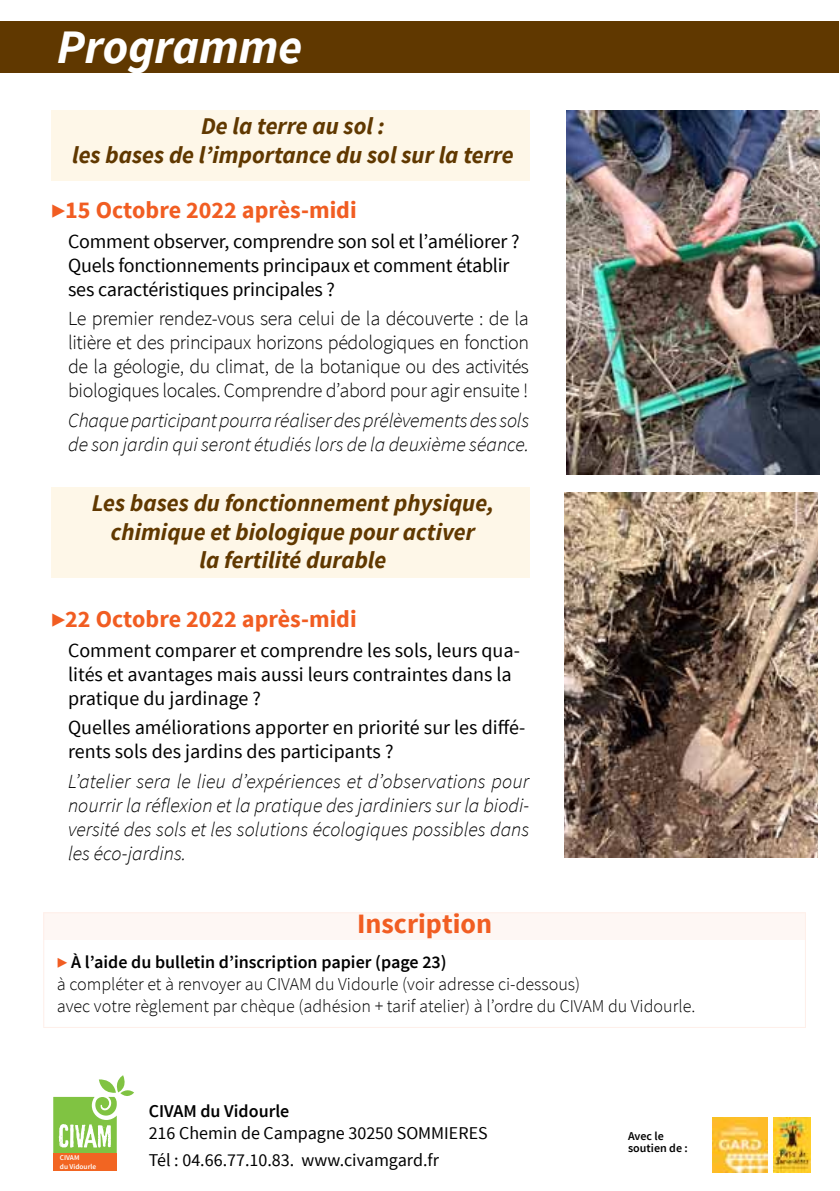
<style>
.page{position:relative;width:840px;height:1191px;background:#fff}
.page>*{position:absolute;margin:0;border:0;box-sizing:border-box;transform-origin:0 0}
.t1{font:italic 700 48px "Source Sans Pro";color:#fff}
.t2{font:700 28px "Source Sans Pro";color:#f15d22}
.t3{font:italic 700 24px/28.8px "Source Sans Pro";color:#603800;text-align:center}
.t4{font:700 24px "Source Sans Pro";color:#f15d22}
.t5{font:20px/24px "Source Sans Pro";color:#000}
.t6{font:italic 300 20px/24px "Source Sans Pro";color:#000}
.t7{font:300 20px/24px "Source Sans Pro";letter-spacing:-.02em;color:#000;text-align:justify}
.t8{font:300 18px/21.6px "Source Sans Pro";color:#000}
.t9{font:18px/27.2px "Source Sans Pro";color:#000}
.t10{font:600 18px "Source Sans Pro";color:#000}
.t11{font:600 12px/12px "Source Sans Pro";color:#000}
.t12{font:600 7.4px/8.8px "Source Sans Pro";color:#fff}
.s1{font-weight:700;color:#f15d22}
.s2{font-weight:600}
</style>
<div class="page">
<div style="left:0;top:22px;width:838px;height:51px;background:#603800"></div>
<img style="left:712px;top:1117px;width:54px;height:55px">
<img style="left:773px;top:1117px;width:37px;height:55px">
<svg style="left:53px;top:1075px;width:81px;height:96px"></svg>
<div style="left:43px;top:912px;width:762px;height:27px;background:#fef7f4"></div>
<div style="left:43px;top:912px;width:762px;height:116px;border:1px solid #feefe9"></div>
<div style="left:51px;top:487px;width:478px;height:91px;background:#fef7e8"></div>
<div style="left:51px;top:110px;width:478px;height:71px;background:#fef7e8"></div>
<img style="left:564px;top:493px;width:252px;height:364px">
<img style="left:566px;top:110px;width:252px;height:365px">
<h1 class="t1" style="left:57px;top:17px;width:247px">Programme</h1>
<p class="t3" style="left:72px;top:111px;width:443px">De la terre au sol :<br>les bases de l’importance du sol sur la terre</p>
<p class="t4" style="left:51px;top:194px;width:307px">▶15 Octobre 2022 après-midi</p>
<p class="t5" style="left:68px;top:229px;width:452px">Comment observer, comprendre son sol et l’améliorer ?<br>Quels fonctionnements principaux et comment établir ses caractéristiques principales ?</p>
<p class="t7" style="left:68px;top:307px;width:462px">Le premier rendez-vous sera celui de la découverte : de la litière et des principaux horizons pédologiques en fonction de la géologie, du climat, de la botanique ou des activités biologiques locales. Comprendre d’abord pour agir ensuite !</p>
<p class="t6" style="left:68px;top:408px;width:462px">Chaque participant pourra réaliser des prélèvements des sols de son jardin qui seront étudiés lors de la deuxième séance.</p>
<p class="t3" style="left:92px;top:488px;width:404px">Les bases du fonctionnement physique, chimique et biologique pour activer<br>la fertilité durable</p>
<p class="t4" style="left:51px;top:603px;width:307px">▶22 Octobre 2022 après-midi</p>
<p class="t5" style="left:68px;top:638px;width:453px">Comment comparer et comprendre les sols, leurs qua&shy;lités et avantages mais aussi leurs contraintes dans la pratique du jardinage ?</p>
<p class="t5" style="left:68px;top:716px;width:458px">Quelles améliorations apporter en priorité sur les diffé&shy;rents sols des jardins des participants ?</p>
<p class="t6" style="left:68px;top:769px;width:462px;text-align:justify">L’atelier sera le lieu d’expériences et d’observations pour nourrir la réflexion et la pratique des jardiniers sur la biodi&shy;versité des sols et les solutions écologiques possibles dans les éco-jardins.</p>
<h2 class="t2" style="left:357px;top:906px;width:136px">Inscription</h2>
<p class="t8" style="left:57px;top:951px;width:639px"><span class="s1">▶</span> <span class="s2">À l’aide du bulletin d’inscription papier (page 23)<br></span>à compléter et à renvoyer au CIVAM du Vidourle (voir adresse ci-dessous)<br>avec votre règlement par chèque (adhésion + tarif atelier) à l’ordre du CIVAM du Vidourle.</p>
<p class="t12" style="left:60px;top:1153px;width:38px">CIVAM<br>du Vidourle</p>
<p class="t10" style="left:149px;top:1099px;width:142px">CIVAM du Vidourle</p>
<p class="t9" style="left:149px;top:1119px;width:340px">216 Chemin de Campagne 30250 SOMMIERES<br>Tél : 04.66.77.10.83. www.civamgard.fr</p>
<p class="t11" style="left:627px;top:1130px;width:61px">Avec le soutien de :</p>
</div>
